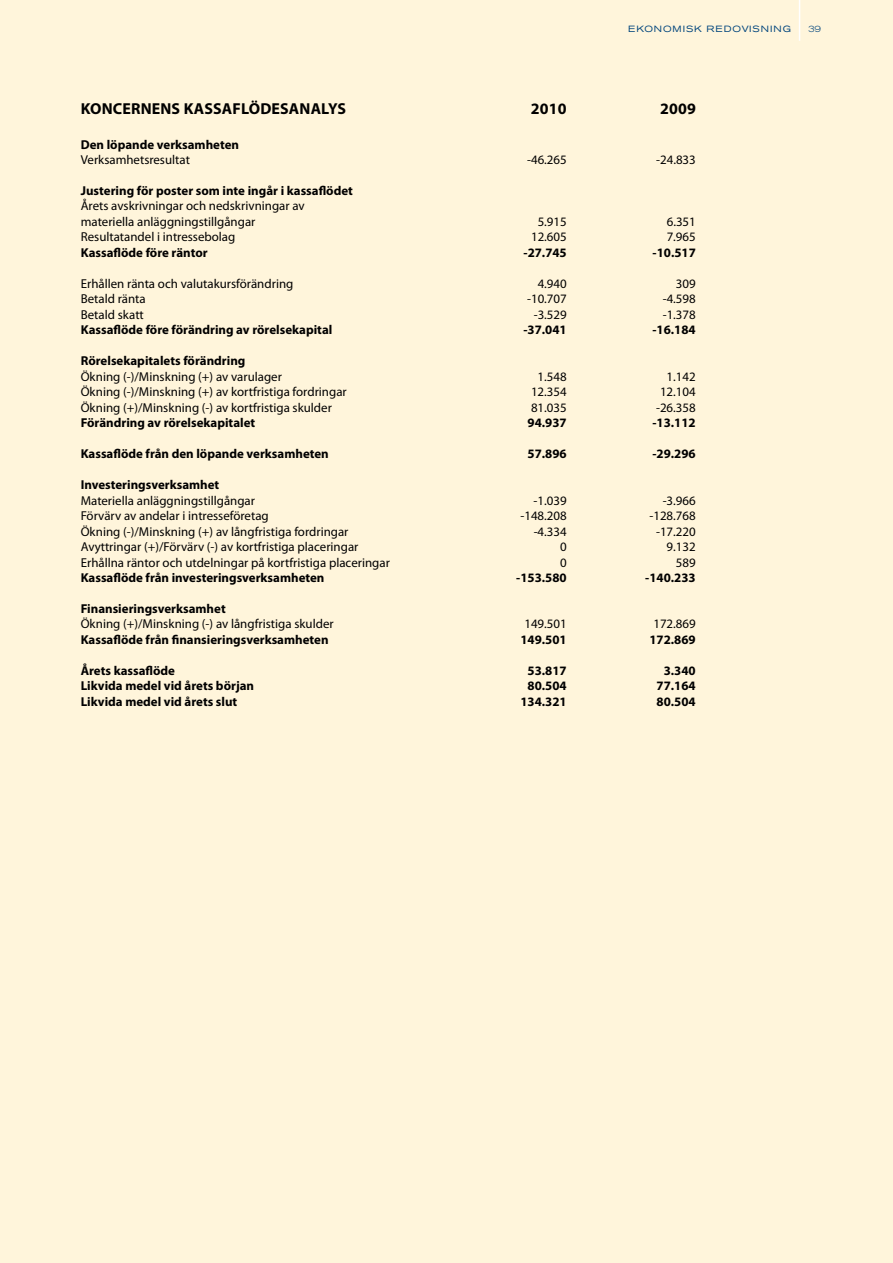
<style>
.page{position:relative;width:893px;height:1263px;background:#fff5db}
.page>*{position:absolute;margin:0;border:0;box-sizing:border-box;transform-origin:0 0}
.t1{font:700 15.9px "Myriad Pro";letter-spacing:.01em;color:#000}
.t2{font:12.9px/15.5px "Myriad Pro";color:#000}
.t3{font:700 12.9px "Myriad Pro";color:#000}
.t4{font:expanded 9px "Akzidenz Grotesk BE";letter-spacing:.095em;color:#00457d}
.t5{font:300 expanded 9px "Akzidenz Grotesk BE";color:#00457d}
</style>
<div class="page">
<hr style="left:799px;top:0;width:1px;height:40px;background:#fff">
<p class="t4" style="left:628px;top:24px;width:164px">EKONOMISK REDOVISNING</p>
<p class="t5" style="left:808px;top:24px;width:15px">39</p>
<p class="t1" style="left:81px;top:98px;width:267px">KONCERNENS KASSAFLÖDESANALYS</p>
<p class="t1" style="left:531px;top:98px;width:37px">2010</p>
<p class="t1" style="left:660px;top:98px;width:37px">2009</p>
<p class="t3" style="left:81px;top:136px;width:160px">Den löpande verksamheten</p>
<p class="t2" style="left:81px;top:152px;width:111px">Verksamhetsresultat</p>
<p class="t2" style="left:527px;top:152px;width:41px">-46.265</p>
<p class="t2" style="left:656px;top:152px;width:41px">-24.833</p>
<p class="t3" style="left:81px;top:182px;width:274px">Justering för poster som inte ingår i kassaflödet</p>
<p class="t2" style="left:81px;top:198px;width:225px">Årets avskrivningar och nedskrivningar av materiella anläggningstillgångar</p>
<p class="t2" style="left:538px;top:214px;width:31px">5.915</p>
<p class="t2" style="left:667px;top:214px;width:31px">6.351</p>
<p class="t2" style="left:81px;top:229px;width:156px">Resultatandel i intressebolag</p>
<p class="t2" style="left:531px;top:229px;width:37px">12.605</p>
<p class="t2" style="left:667px;top:229px;width:31px">7.965</p>
<p class="t3" style="left:81px;top:244px;width:128px">Kassaflöde före räntor</p>
<p class="t3" style="left:523px;top:244px;width:45px">-27.745</p>
<p class="t3" style="left:652px;top:244px;width:45px">-10.517</p>
<p class="t2" style="left:81px;top:276px;width:214px">Erhållen ränta och valutakursförändring</p>
<p class="t2" style="left:538px;top:276px;width:31px">4.940</p>
<p class="t2" style="left:676px;top:276px;width:21px">309</p>
<p class="t2" style="left:81px;top:291px;width:67px">Betald ränta</p>
<p class="t2" style="left:527px;top:291px;width:41px">-10.707</p>
<p class="t2" style="left:663px;top:291px;width:35px">-4.598</p>
<p class="t2" style="left:81px;top:307px;width:65px">Betald skatt</p>
<p class="t2" style="left:534px;top:307px;width:35px">-3.529</p>
<p class="t2" style="left:663px;top:307px;width:35px">-1.378</p>
<p class="t3" style="left:81px;top:322px;width:253px">Kassaflöde före förändring av rörelsekapital</p>
<p class="t3" style="left:523px;top:322px;width:45px">-37.041</p>
<p class="t3" style="left:652px;top:322px;width:45px">-16.184</p>
<p class="t3" style="left:81px;top:352px;width:166px">Rörelsekapitalets förändring</p>
<p class="t2" style="left:81px;top:368px;width:203px">Ökning (-)/Minskning (+) av varulager</p>
<p class="t2" style="left:538px;top:368px;width:31px">1.548</p>
<p class="t2" style="left:667px;top:368px;width:31px">1.142</p>
<p class="t2" style="left:81px;top:384px;width:268px">Ökning (-)/Minskning (+) av kortfristiga fordringar</p>
<p class="t2" style="left:531px;top:384px;width:37px">12.354</p>
<p class="t2" style="left:660px;top:384px;width:37px">12.104</p>
<p class="t2" style="left:81px;top:399px;width:253px">Ökning (+)/Minskning (-) av kortfristiga skulder</p>
<p class="t2" style="left:531px;top:399px;width:37px">81.035</p>
<p class="t2" style="left:656px;top:399px;width:41px">-26.358</p>
<p class="t3" style="left:81px;top:414px;width:176px">Förändring av rörelsekapitalet</p>
<p class="t3" style="left:528px;top:414px;width:41px">94.937</p>
<p class="t3" style="left:652px;top:414px;width:45px">-13.112</p>
<p class="t3" style="left:81px;top:445px;width:250px">Kassaflöde från den löpande verksamheten</p>
<p class="t3" style="left:528px;top:445px;width:41px">57.896</p>
<p class="t3" style="left:652px;top:445px;width:45px">-29.296</p>
<p class="t3" style="left:81px;top:476px;width:140px">Investeringsverksamhet</p>
<p class="t2" style="left:81px;top:492px;width:176px">Materiella anläggningstillgångar</p>
<p class="t2" style="left:534px;top:492px;width:35px">-1.039</p>
<p class="t2" style="left:663px;top:492px;width:35px">-3.966</p>
<p class="t2" style="left:81px;top:508px;width:190px">Förvärv av andelar i intresseföretag</p>
<p class="t2" style="left:520px;top:508px;width:48px">-148.208</p>
<p class="t2" style="left:649px;top:508px;width:48px">-128.768</p>
<p class="t2" style="left:81px;top:523px;width:269px">Ökning (-)/Minskning (+) av långfristiga fordringar</p>
<p class="t2" style="left:534px;top:523px;width:35px">-4.334</p>
<p class="t2" style="left:656px;top:523px;width:41px">-17.220</p>
<p class="t2" style="left:81px;top:539px;width:279px">Avyttringar (+)/Förvärv (-) av kortfristiga placeringar</p>
<p class="t2" style="left:560px;top:539px;width:8px">0</p>
<p class="t2" style="left:667px;top:539px;width:31px">9.132</p>
<p class="t2" style="left:81px;top:554px;width:311px">Erhållna räntor och utdelningar på kortfristiga placeringar</p>
<p class="t2" style="left:560px;top:554px;width:8px">0</p>
<p class="t2" style="left:676px;top:554px;width:21px">589</p>
<p class="t3" style="left:81px;top:569px;width:245px">Kassaflöde från investeringsverksamheten</p>
<p class="t3" style="left:516px;top:569px;width:52px">-153.580</p>
<p class="t3" style="left:645px;top:569px;width:52px">-140.233</p>
<p class="t3" style="left:81px;top:600px;width:147px">Finansieringsverksamhet</p>
<p class="t2" style="left:81px;top:616px;width:254px">Ökning (+)/Minskning (-) av långfristiga skulder</p>
<p class="t2" style="left:524px;top:616px;width:44px">149.501</p>
<p class="t2" style="left:653px;top:616px;width:44px">172.869</p>
<p class="t3" style="left:81px;top:631px;width:249px">Kassaflöde från finansieringsverksamheten</p>
<p class="t3" style="left:520px;top:631px;width:48px">149.501</p>
<p class="t3" style="left:649px;top:631px;width:48px">172.869</p>
<p class="t3" style="left:81px;top:662px;width:96px">Årets kassaflöde</p>
<p class="t3" style="left:528px;top:662px;width:41px">53.817</p>
<p class="t3" style="left:664px;top:662px;width:33px">3.340</p>
<p class="t3" style="left:81px;top:678px;width:175px">Likvida medel vid årets början</p>
<p class="t3" style="left:528px;top:678px;width:41px">80.504</p>
<p class="t3" style="left:657px;top:678px;width:41px">77.164</p>
<p class="t3" style="left:81px;top:693px;width:158px">Likvida medel vid årets slut</p>
<p class="t3" style="left:520px;top:693px;width:48px">134.321</p>
<p class="t3" style="left:657px;top:693px;width:41px">80.504</p>
</div>
